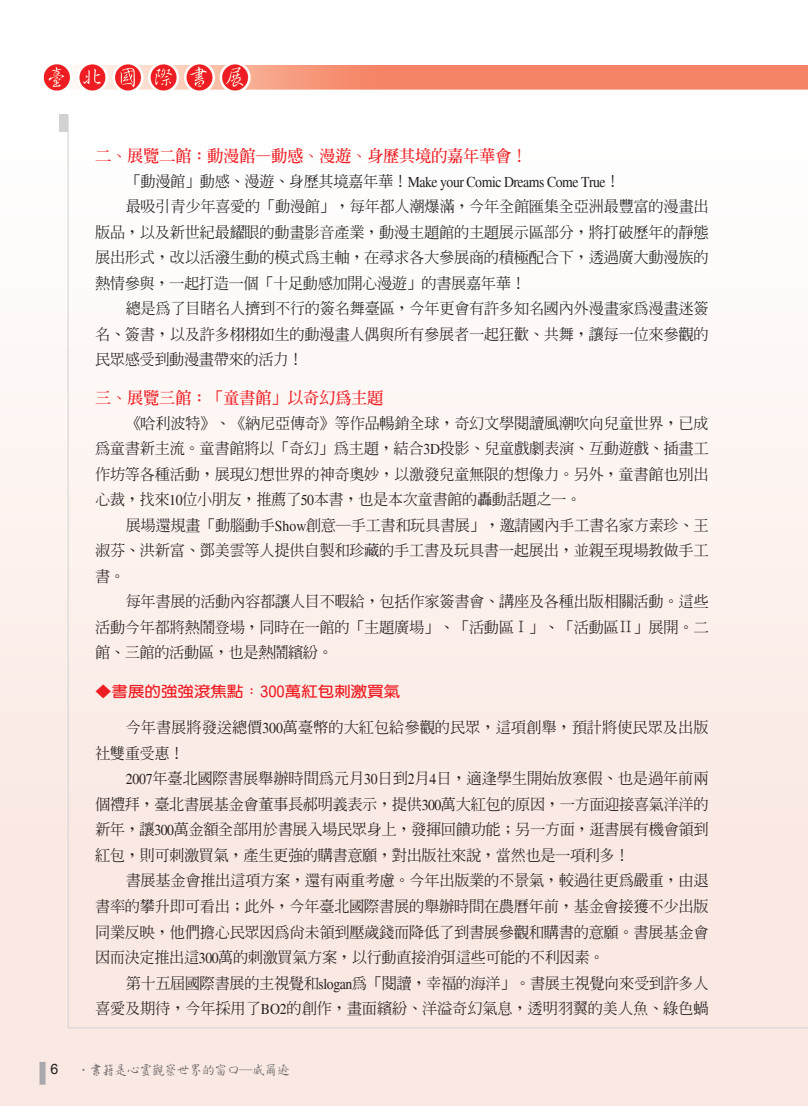
<style>
.page{position:relative;width:808px;height:1106px;background:#fff}
.page>*{position:absolute;margin:0;border:0;box-sizing:border-box;transform-origin:0 0}
.t1{font:700 16.5px "AR Ming B5";letter-spacing:-.03em;color:#ee1d23}
.t2{font:500 15.3px/25.5px "AR Ming B5";letter-spacing:-.02em;color:#231f20;text-align:justify}
.t3{font:15.3px "Times";letter-spacing:-.035em;color:#231f20;scale:.9 1}
.t4{font:700 14.85px "AR Yuan B5";color:#ee1d23;scale:1.11 1}
.t5{font:500 13.5px "AR Xing Shu B5";letter-spacing:-.075em;color:#57585a}
.s1{font-family:"AR Ming B5";font-weight:500}
.s2{font-family:"Times";font-weight:400}
</style>
<div class="page">
<div style="left:0;top:150px;width:808px;height:956px;background:linear-gradient(to bottom,#fefdfc,#f9e4dd)"></div>
<img style="left:43px;top:64px;width:765px;height:85px">
<div style="left:40px;top:1061px;width:6px;height:23px;background:#a8a9ad"></div>
<hr style="left:68px;top:1027px;width:740px;height:1px;background:#d1d2d4">
<hr style="left:68px;top:115px;width:1px;height:912px;background:#d1d2d4">
<div style="left:60px;top:115px;width:8px;height:17px;background:#d1d2d4"></div>
<svg style="left:807px;top:150px;width:1px;height:956px"></svg>
<svg style="left:51px;top:1063px;width:7px;height:11px"></svg>
<p class="t1" style="left:95px;top:148px;width:434px">二、展覽二館：動漫館—動感、漫遊、身歷其境的嘉年華會！</p>
<p class="t3" style="left:126px;top:173px;width:551px"><span class="s1">「動漫館」動感、漫遊、身歷其境嘉年華！</span>Make your Comic Dreams Come True<span class="s1">！</span></p>
<p class="t2" style="left:95px;top:194px;width:615px;text-indent:31px">最吸引青少年喜愛的「動漫館」，每年都人潮爆滿，今年全館匯集全亞洲最豐富的漫畫出版品，以及新世紀最耀眼的動畫影音產業，動漫主題館的主題展示區部分，將打破歷年的靜態展出形式，改以活潑生動的模式為主軸，在尋求各大參展商的積極配合下，透過廣大動漫族的熱情參與，一起打造一個「十足動感加開心漫遊」的書展嘉年華！</p>
<p class="t2" style="left:95px;top:296px;width:615px;text-indent:31px">總是為了目睹名人擠到不行的簽名舞臺區，今年更會有許多知名國內外漫畫家為漫畫迷簽名、簽書，以及許多栩栩如生的動漫畫人偶與所有參展者一起狂歡、共舞，讓每一位來參觀的民眾感受到動漫畫帶來的活力！</p>
<p class="t1" style="left:95px;top:389px;width:290px">三、展覽三館：「童書館」以奇幻為主題</p>
<p class="t2" style="left:95px;top:410px;width:615px;text-indent:31px">《哈利波特》、《納尼亞傳奇》等作品暢銷全球，奇幻文學閱讀風潮吹向兒童世界，已成為童書新主流。童書館將以「奇幻」為主題，結合<span class="s2">3D</span>投影、兒童戲劇表演、互動遊戲、插畫工作坊等各種活動，展現幻想世界的神奇奧妙，以激發兒童無限的想像力。另外，童書館也別出心裁，找來<span class="s2">10</span>位小朋友，推薦了<span class="s2">50</span>本書，也是本次童書館的轟動話題之一。</p>
<p class="t2" style="left:95px;top:512px;width:615px;text-indent:31px">展場還規畫「動腦動手<span class="s2">Show</span>創意─手工書和玩具書展」，邀請國內手工書名家方素珍、王淑芬、洪新富、鄧美雲等人提供自製和珍藏的手工書及玩具書一起展出，並親至現場教做手工書。</p>
<p class="t2" style="left:95px;top:588px;width:615px;text-indent:31px">每年書展的活動內容都讓人目不暇給，包括作家簽書會、講座及各種出版相關活動。這些活動今年都將熱鬧登場，同時在一館的「主題廣場」、「活動區Ⅰ」、「活動區Ⅱ」展開。二館、三館的活動區，也是熱鬧繽紛。</p>
<p class="t4" style="left:95px;top:684px;width:277px">◆書展的強強滾焦點：300萬紅包刺激買氣</p>
<p class="t2" style="left:95px;top:715px;width:615px;text-indent:31px">今年書展將發送總價<span class="s2">300</span>萬臺幣的大紅包給參觀的民眾，這項創舉，預計將使民眾及出版社雙重受惠！</p>
<p class="t2" style="left:95px;top:766px;width:615px;text-indent:31px"><span class="s2">2007</span>年臺北國際書展舉辦時間為元月<span class="s2">30</span>日到<span class="s2">2</span>月<span class="s2">4</span>日，適逢學生開始放寒假、也是過年前兩個禮拜，臺北書展基金會董事長郝明義表示，提供<span class="s2">300</span>萬大紅包的原因，一方面迎接喜氣洋洋的新年，讓<span class="s2">300</span>萬金額全部用於書展入場民眾身上，發揮回饋功能；另一方面，逛書展有機會領到紅包，則可刺激買氣，產生更強的購書意願，對出版社來說，當然也是一項利多！</p>
<p class="t2" style="left:95px;top:868px;width:615px;text-indent:31px">書展基金會推出這項方案，還有兩重考慮。今年出版業的不景氣，較過往更為嚴重，由退書率的攀升即可看出；此外，今年臺北國際書展的舉辦時間在農曆年前，基金會接獲不少出版同業反映，他們擔心民眾因為尚未領到壓歲錢而降低了到書展參觀和購書的意願。書展基金會因而決定推出這<span class="s2">300</span>萬的刺激買氣方案，以行動直接消弭這些可能的不利因素。</p>
<p class="t2" style="left:95px;top:970px;width:615px;text-align:right">第十五屆國際書展的主視覺和<span class="s2">slogan</span>為「閱讀，幸福的海洋」。書展主視覺向來受到許多人<br>喜愛及期待，今年採用了<span class="s2">BO2</span>的創作，畫面繽紛、洋溢奇幻氣息，透明羽翼的美人魚、綠色蝸</p>
<p class="t5" style="left:77px;top:1063px;width:215px">．書籍是心靈觀察世界的窗口─威爾遜</p>
</div>
